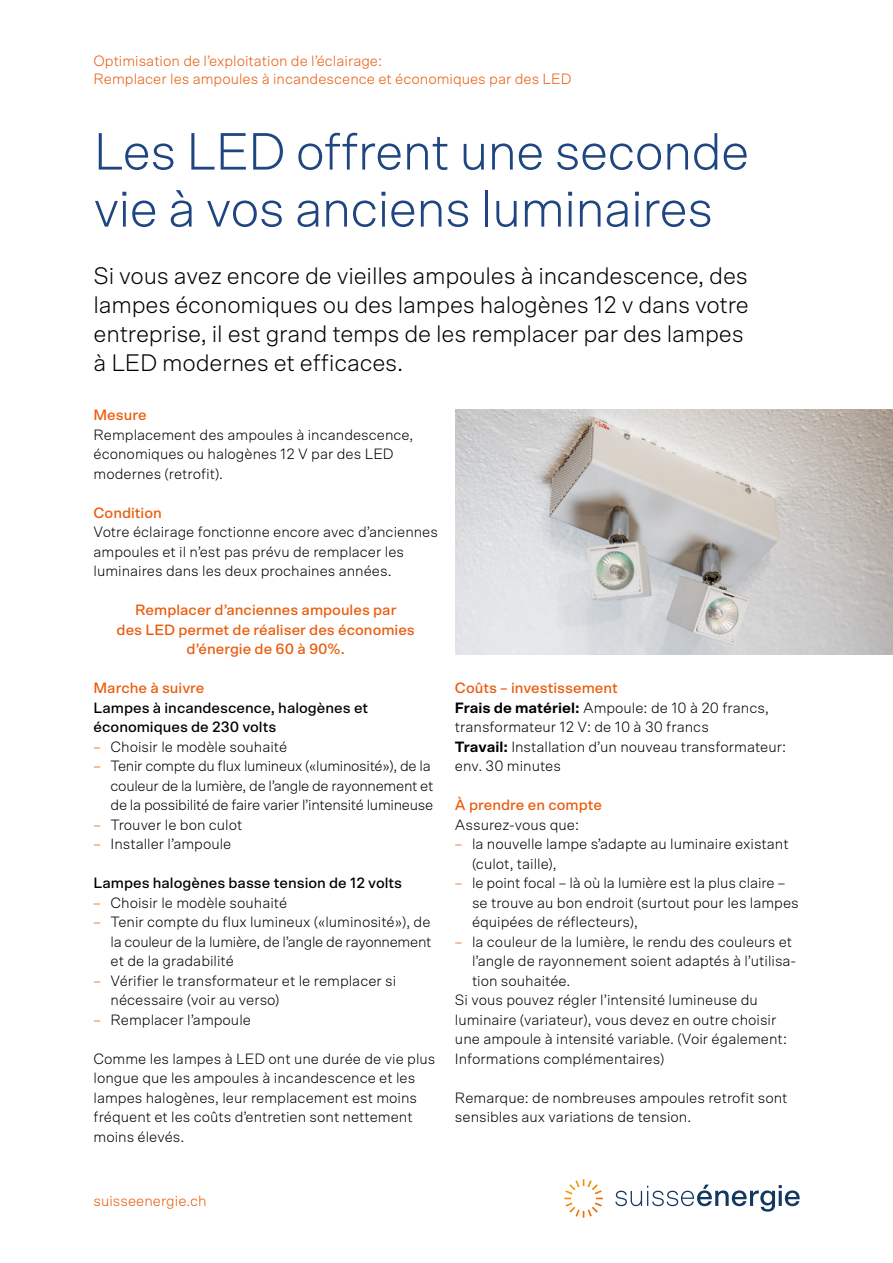
<style>
.page{position:relative;width:893px;height:1263px;background:#fff}
.page>*{position:absolute;margin:0;border:0;box-sizing:border-box;transform-origin:0 0}
.t1{font:300 52.5px/57px "Scto Grotesk A";letter-spacing:-.02em;color:#204682}
.t2{font:300 24px/29.2px "Scto Grotesk A";letter-spacing:-.01em;color:#000}
.t3{font:300 15px/19.5px "Scto Grotesk A";color:#000}
.t4{font:300 15px/19.5px "Scto Grotesk A";letter-spacing:-.02em;color:#000}
.t5{font:500 15px/19.5px "Scto Grotesk A";color:#ea5b0b;text-align:center}
.t6{font:300 15px/18px "Scto Grotesk A";color:#ea5b0b}
.t7{font:500 15px/19.5px "Scto Grotesk A";color:#000}
.s1{color:#ea5b0b}
.s2{font-weight:500;color:#ea5b0b}
.s3{font-weight:700}
</style>
<div class="page">
<img style="left:455px;top:409px;width:438px;height:245px">
<svg style="left:615px;top:1184px;width:185px;height:27px"></svg>
<svg style="left:564px;top:1179px;width:39px;height:39px"></svg>
<p class="t6" style="left:94px;top:52px;width:480px">Optimisation de l’exploitation de l’éclairage:<br>Remplacer les ampoules à incandescence et économiques par des LED</p>
<h1 class="t1" style="left:94px;top:122px;width:657px">Les LED offrent une seconde vie à vos anciens luminaires</h1>
<h2 class="t2" style="left:94px;top:260px;width:657px">Si vous avez encore de vieilles ampoules à incandescence, des lampes économiques ou des lampes halogènes 12 v dans votre entreprise, il est grand temps de les remplacer par des lampes à LED modernes et efficaces.</h2>
<p class="t5" style="left:94px;top:405px;width:55px">Mesure</p>
<p class="t3" style="left:94px;top:424px;width:321px">Remplacement des ampoules à incandescence, économiques ou halogènes 12 V par des LED modernes (retrofit).</p>
<p class="t5" style="left:94px;top:502px;width:70px">Condition</p>
<p class="t3" style="left:94px;top:522px;width:346px">Votre éclairage fonctionne encore avec d’anciennes ampoules et il n’est pas prévu de remplacer les luminaires dans les deux prochaines années.</p>
<p class="t5" style="left:117px;top:600px;width:300px">Remplacer d’anciennes ampoules par<br>des LED permet de réaliser des économies d’énergie de 60 à 90%.</p>
<p class="t5" style="left:94px;top:678px;width:113px">Marche à suivre</p>
<p class="t7" style="left:94px;top:697px;width:276px">Lampes à incandescence, halogènes et économiques de 230 volts</p>
<p class="t3" style="left:94px;top:736px;width:195px"><span class="s1">–</span> Choisir le modèle souhaité</p>
<p class="t4" style="left:111px;top:756px;width:324px;text-indent:-17px"><span class="s1">–</span> Tenir compte du flux lumineux («luminosité»), de la couleur de la lumière, de l’angle de rayonnement et de la possibilité de faire varier l’intensité lumineuse</p>
<p class="t3" style="left:94px;top:814px;width:150px"><span class="s1">–</span> Trouver le bon culot</p>
<p class="t3" style="left:94px;top:834px;width:139px"><span class="s1">–</span> Installer l’ampoule</p>
<p class="t7" style="left:94px;top:873px;width:310px">Lampes halogènes basse tension de 12 volts</p>
<p class="t3" style="left:94px;top:892px;width:195px"><span class="s1">–</span> Choisir le modèle souhaité</p>
<p class="t3" style="left:111px;top:912px;width:322px;text-align:justify;text-indent:-17px"><span class="s1">–</span> Tenir compte du flux lumineux («luminosité»), de la couleur de la lumière, de l’angle de rayonnement et de la gradabilité</p>
<p class="t3" style="left:111px;top:970px;width:287px;text-indent:-17px"><span class="s1">–</span> Vérifier le transformateur et le remplacer si nécessaire (voir au verso)</p>
<p class="t3" style="left:94px;top:1009px;width:159px"><span class="s1">–</span> Remplacer l’ampoule</p>
<p class="t3" style="left:94px;top:1048px;width:343px">Comme les lampes à LED ont une durée de vie plus longue que les ampoules à incandescence et les lampes halogènes, leur remplacement est moins fréquent et les coûts d’entretien sont nettement moins élevés.</p>
<p class="t3" style="left:455px;top:678px;width:333px"><span class="s2">Coûts – investissement<br></span><span class="s3">Frais de matériel:</span> Ampoule: de 10 à 20 francs, transformateur 12 V: de 10 à 30 francs<br><span class="s3">Travail:</span> Installation d’un nouveau transformateur: env. 30 minutes</p>
<p class="t5" style="left:455px;top:795px;width:148px">À prendre en compte</p>
<p class="t3" style="left:455px;top:814px;width:126px">Assurez-vous que:</p>
<p class="t3" style="left:472px;top:834px;width:318px;text-indent:-17px"><span class="s1">–</span> la nouvelle lampe s’adapte au luminaire existant (culot, taille),</p>
<p class="t3" style="left:472px;top:873px;width:328px;text-indent:-17px"><span class="s1">–</span> le point focal – là où la lumière est la plus claire – se trouve au bon endroit (surtout pour les lampes équipées de réflecteurs),</p>
<p class="t3" style="left:455px;top:931px;width:339px"><span class="s1">–</span> la couleur de la lumière, le rendu des couleurs et</p>
<p class="t3" style="left:472px;top:951px;width:326px">l’angle de rayonnement soient adaptés à l’utilisa-</p>
<p class="t3" style="left:472px;top:970px;width:100px">tion souhaitée.</p>
<p class="t3" style="left:455px;top:990px;width:304px">Si vous pouvez régler l’intensité lumineuse du</p>
<p class="t3" style="left:455px;top:1009px;width:323px">luminaire (variateur), vous devez en outre choisir</p>
<p class="t3" style="left:455px;top:1029px;width:334px">une ampoule à intensité variable. (Voir également:</p>
<p class="t3" style="left:455px;top:1048px;width:211px">Informations complémentaires)</p>
<p class="t3" style="left:455px;top:1087px;width:334px">Remarque: de nombreuses ampoules retrofit sont sensibles aux variations de tension.</p>
<p class="t6" style="left:94px;top:1191px;width:115px">suisseenergie.ch</p>
</div>
